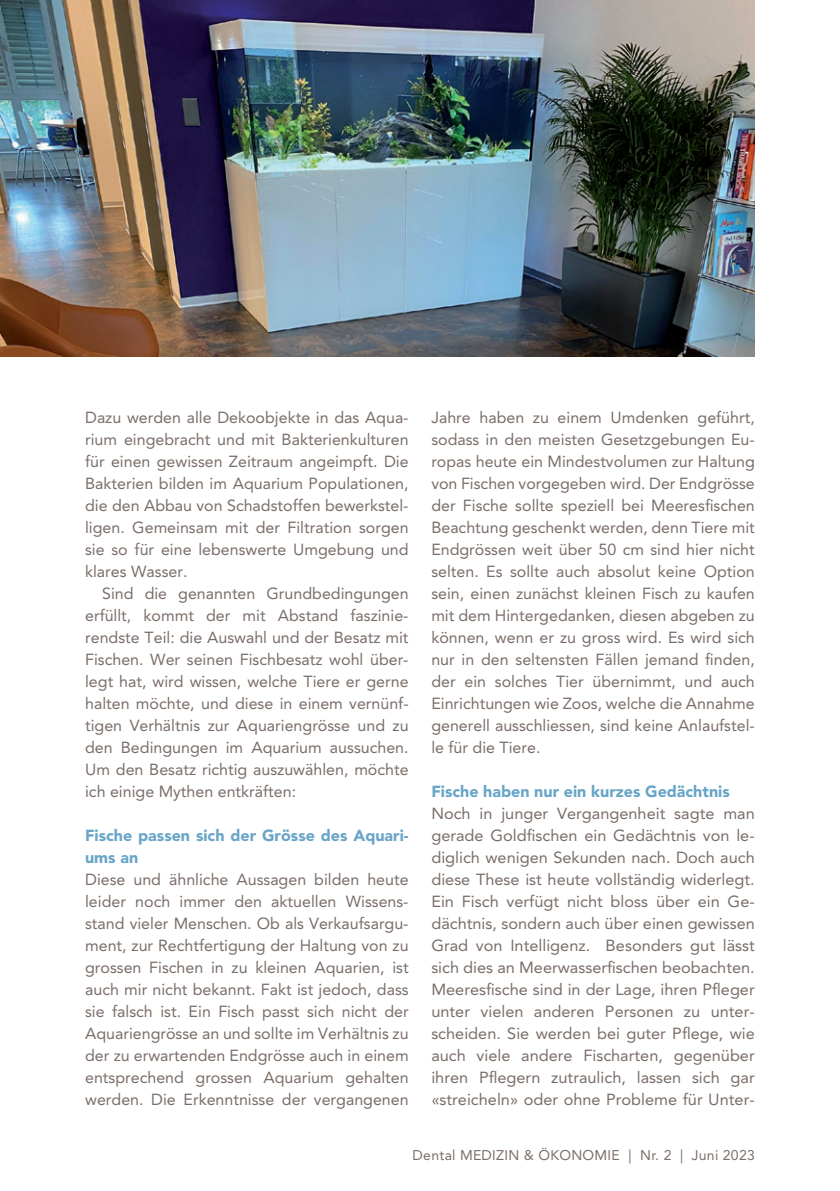
<style>
.page{position:relative;width:840px;height:1191px;background:#fff}
.page>*{position:absolute;margin:0;border:0;box-sizing:border-box;transform-origin:0 0}
.t1{font:16px/22px "Avenir LT Std";color:#7a6e69;text-align:justify}
.t2{font:900 16px/22px "Avenir LT Std";color:#68a5c7}
.t3{font:14px "Avenir LT Std";letter-spacing:.02em;color:#7a6e69}
</style>
<div class="page">
<img style="left:0;top:0;width:754px;height:357px">
<p class="t1" style="left:85px;top:406px;width:325px">Dazu werden alle Dekoobjekte in das Aqua&shy;rium eingebracht und mit Bakterienkulturen für einen gewissen Zeitraum angeimpft. Die Bakterien bilden im Aquarium Populationen, die den Abbau von Schadstoffen bewerkstel&shy;ligen. Gemeinsam mit der Filtration sorgen sie so für eine lebenswerte Umgebung und klares Wasser.</p>
<p class="t1" style="left:85px;top:582px;width:325px;text-indent:17px">Sind die genannten Grundbedingungen erfüllt, kommt der mit Abstand faszinie&shy;rendste Teil: die Auswahl und der Besatz mit Fischen. Wer seinen Fischbesatz wohl über&shy;legt hat, wird wissen, welche Tiere er gerne halten möchte, und diese in einem vernünf&shy;tigen Verhältnis zur Aquariengrösse und zu den Bedingungen im Aquarium aussuchen.<br>Um den Besatz richtig auszuwählen, möchte ich einige Mythen entkräften:</p>
<p class="t2" style="left:85px;top:824px;width:325px">Fische passen sich der Grösse des Aquari&shy;ums an</p>
<p class="t1" style="left:85px;top:868px;width:325px">Diese und ähnliche Aussagen bilden heute leider noch immer den aktuellen Wissens&shy;stand vieler Menschen. Ob als Verkaufsargu&shy;ment, zur Rechtfertigung der Haltung von zu grossen Fischen in zu kleinen Aquarien, ist auch mir nicht bekannt. Fakt ist jedoch, dass sie falsch ist. Ein Fisch passt sich nicht der Aquariengrösse an und sollte im Verhältnis zu der zu erwartenden Endgrösse auch in einem entsprechend grossen Aquarium gehalten werden. Die Erkenntnisse der vergangenen</p>
<p class="t1" style="left:431px;top:406px;width:325px">Jahre haben zu einem Umdenken geführt, sodass in den meisten Gesetzgebungen Eu&shy;ropas heute ein Mindestvolumen zur Haltung von Fischen vorgegeben wird. Der Endgrösse der Fische sollte speziell bei Meeresfischen Beachtung geschenkt werden, denn Tiere mit Endgrössen weit über 50 cm sind hier nicht selten. Es sollte auch absolut keine Option sein, einen zunächst kleinen Fisch zu kaufen mit dem Hintergedanken, diesen abgeben zu können, wenn er zu gross wird. Es wird sich nur in den seltensten Fällen jemand finden, der ein solches Tier übernimmt, und auch Einrichtungen wie Zoos, welche die Annahme generell ausschliessen, sind keine Anlaufstel&shy;le für die Tiere.</p>
<p class="t2" style="left:431px;top:780px;width:300px">Fische haben nur ein kurzes Gedächtnis</p>
<p class="t1" style="left:431px;top:802px;width:325px">Noch in junger Vergangenheit sagte man gerade Goldfischen ein Gedächtnis von le&shy;diglich wenigen Sekunden nach. Doch auch diese These ist heute vollständig widerlegt.<br>Ein Fisch verfügt nicht bloss über ein Ge&shy;dächtnis, sondern auch über einen gewissen Grad von Intelligenz. Besonders gut lässt sich dies an Meerwasserfischen beobachten.<br>Meeresfische sind in der Lage, ihren Pfleger unter vielen anderen Personen zu unter&shy;scheiden. Sie werden bei guter Pflege, wie auch viele andere Fischarten, gegenüber ihren Pflegern zutraulich, lassen sich gar «streicheln» oder ohne Probleme für Unter-</p>
<p class="t3" style="left:412px;top:1146px;width:343px">Dental MEDIZIN &amp; ÖKONOMIE | Nr. 2 | Juni 2023</p>
</div>
